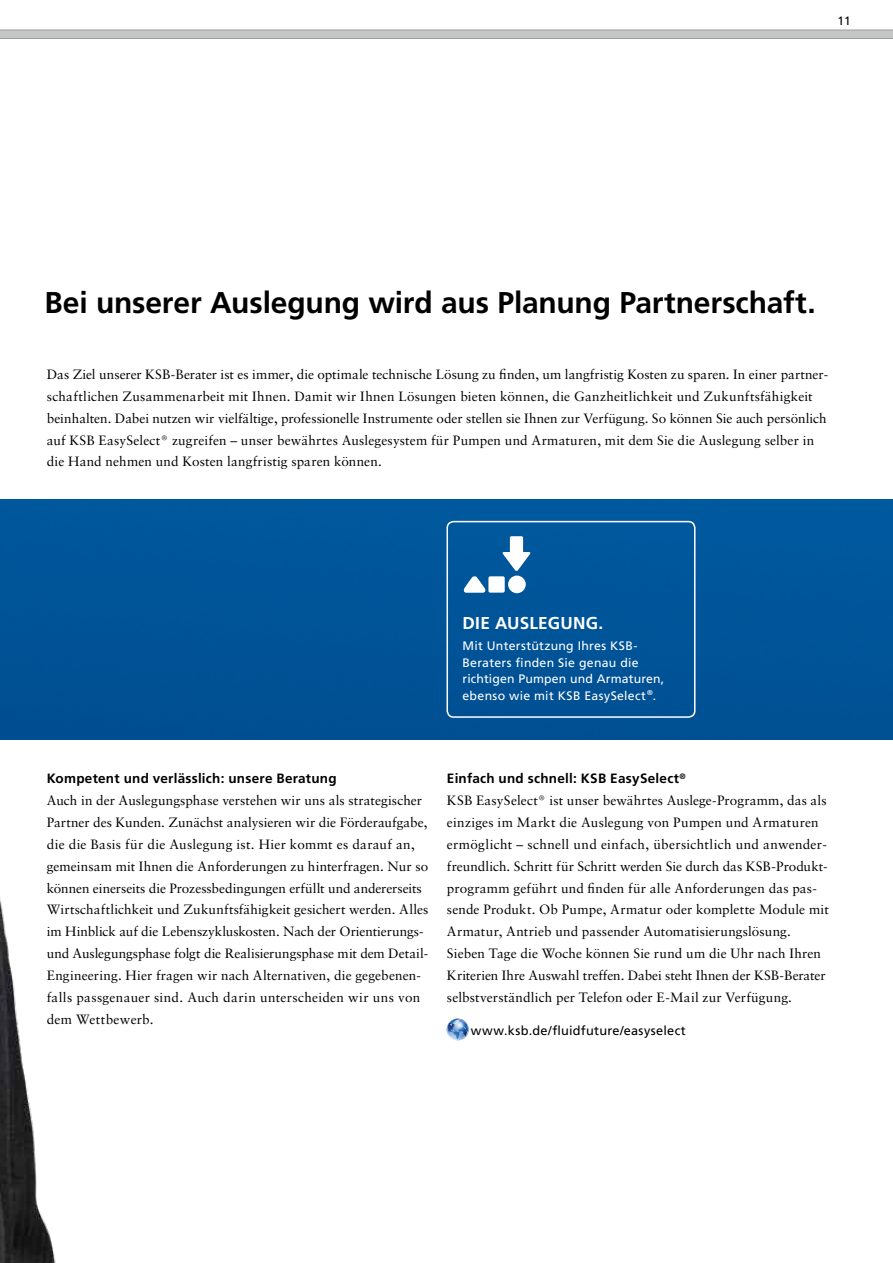
<style>
.page{position:relative;width:893px;height:1263px;background:#fff}
.page>*{position:absolute;margin:0;border:0;box-sizing:border-box;transform-origin:0 0}
.t1{font:700 30px "Frutiger LT Com";letter-spacing:-.01em;color:#000}
.t2{font:700 17.1px "Frutiger LT Com";color:#fff}
.t3{font:13.5px/21.9px "Sabon CE";letter-spacing:.01em;color:#000}
.t4{font:700 13.5px "Frutiger LT Com";letter-spacing:.02em;color:#000}
.t5{font:12.75px "Frutiger LT Com";letter-spacing:.025em;color:#000}
.t6{font:12.3px/16.4px "Frutiger LT Com";letter-spacing:.02em;color:#fff}
.t7{font:12px "Frutiger LT Com";color:#000}
</style>
<div class="page">
<div style="left:119px;top:499px;width:774px;height:241px;background:#005498"></div>
<img style="left:0;top:499px;width:119px;height:764px">
<div style="left:0;top:30px;width:893px;height:8px;background:#c5c6c6"></div>
<hr style="left:0;top:30px;width:893px;height:1px;background:#9c9d9d">
<hr style="left:0;top:38px;width:893px;height:1px;background:#9c9d9d">
<div style="left:446px;top:521px;width:249px;height:197px;border:2px solid #fff;border-radius:6px"></div>
<div style="left:508px;top:576px;width:18px;height:17px;background:#fff;border-radius:50%"></div>
<div style="left:488px;top:576px;width:17px;height:17px;background:#fff;border-radius:2px"></div>
<svg style="left:502px;top:536px;width:29px;height:35px"></svg>
<svg style="left:463px;top:576px;width:23px;height:17px"></svg>
<svg style="left:447px;top:1018px;width:22px;height:22px"></svg>
<p class="t7" style="left:837px;top:14px;width:15px">11</p>
<h1 class="t1" style="left:44px;top:285px;width:773px">Bei unserer Auslegung wird aus Planung Partnerschaft.</h1>
<p class="t3" style="left:47px;top:363px;width:783px">Das Ziel unserer KSB-Berater ist es immer, die optimale technische Lösung zu finden, um langfristig Kosten zu sparen. In einer partner&shy;schaftlichen Zusammenarbeit mit Ihnen. Damit wir Ihnen Lösungen bieten können, die Ganzheitlichkeit und Zukunftsfähigkeit beinhalten. Dabei nutzen wir vielfältige, professionelle Instrumente oder stellen sie Ihnen zur Verfügung. So können Sie auch persönlich auf KSB EasySelect® zugreifen – unser bewährtes Auslegesystem für Pumpen und Armaturen, mit dem Sie die Auslegung selber in die Hand nehmen und Kosten langfristig sparen können.</p>
<p class="t2" style="left:462px;top:613px;width:57px">Die Auslegu</p>
<p class="t2" style="left:573px;top:613px;width:32px">ng.</p>
<p class="t6" style="left:462px;top:638px;width:203px">Mit Unterstützung Ihres KSB-<br>Beraters finden Sie genau die richtigen Pumpen und Armaturen, ebenso wie mit KSB EasySelect <sup>®</sup>.</p>
<p class="t4" style="left:47px;top:771px;width:291px">Kompetent und verlässlich: unsere Beratung</p>
<p class="t3" style="left:47px;top:789px;width:383px">Auch in der Auslegungsphase verstehen wir uns als strategischer Partner des Kunden. Zunächst analysieren wir die Förderaufgabe, die die Basis für die Auslegung ist. Hier kommt es darauf an, gemeinsam mit Ihnen die Anforderungen zu hinterfragen. Nur so können einerseits die Prozessbedingungen erfüllt und andererseits Wirtschaftlichkeit und Zukunftsfähigkeit gesichert werden. Alles im Hinblick auf die Lebenszykluskosten. Nach der Orientierungs&shy;und Auslegungsphase folgt die Realisierungsphase mit dem Detail-Engineering. Hier fragen wir nach Alternativen, die gegebenen&shy;falls passgenauer sind. Auch darin unterscheiden wir uns von dem Wettbewerb.</p>
<p class="t4" style="left:447px;top:771px;width:240px">Einfach und schnell: KSB EasySelect<sup>®</sup></p>
<p class="t3" style="left:447px;top:789px;width:383px">KSB EasySelect® ist unser bewährtes Auslege-Programm, das als einziges im Markt die Auslegung von Pumpen und Armaturen ermöglicht – schnell und einfach, übersichtlich und anwender&shy;freundlich. Schritt für Schritt werden Sie durch das KSB-Produkt&shy;programm geführt und finden für alle Anforderungen das pas&shy;sende Produkt. Ob Pumpe, Armatur oder komplette Module mit Armatur, Antrieb und passender Automatisierungslösung.<br>Sieben Tage die Woche können Sie rund um die Uhr nach Ihren Kriterien Ihre Auswahl treffen. Dabei steht Ihnen der KSB-Berater selbstverständlich per Telefon oder E-Mail zur Verfügung.</p>
<p class="t5" style="left:471px;top:1023px;width:217px">www.ksb.de/fluidfuture/easyselect</p>
</div>
